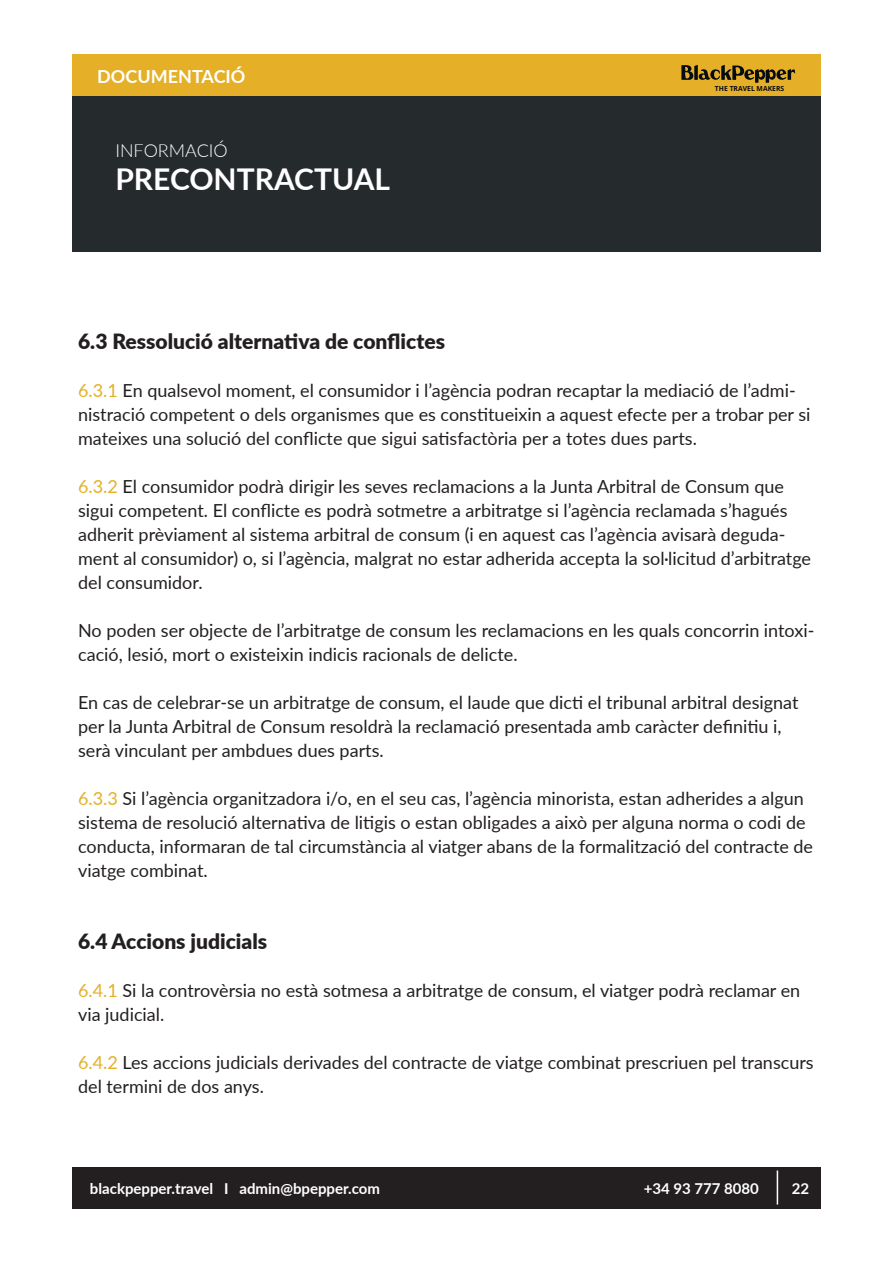
<style>
.page{position:relative;width:893px;height:1263px;background:#fff}
.page>*{position:absolute;margin:0;border:0;box-sizing:border-box;transform-origin:0 0}
.t1{font:700 30px "Lato";color:#fff}
.t2{font:900 21px "Lato";color:#231f20}
.t3{font:18px/24px "Lato";color:#231f20}
.t4{font:700 18px "Lato";color:#fff}
.t5{font:300 18px "Lato";color:#fff}
.t6{font:700 15px "Lato";color:#fff}
.t7{font:700 7.05px "Open Sans";color:#070b14}
.s1{color:#e5b027}
</style>
<div class="page">
<div style="left:72px;top:1167px;width:748px;height:42px;background:#231f20"></div>
<div style="left:72px;top:96px;width:748px;height:156px;background:#252a2d"></div>
<div style="left:72px;top:54px;width:748px;height:42px;background:#e5b027"></div>
<hr style="left:777px;top:1170px;width:1px;height:34px;background:#fff">
<svg style="left:681px;top:65px;width:114px;height:18px"></svg>
<p class="t4" style="left:97px;top:63px;width:150px">DOCUMENTACIÓ</p>
<p class="t5" style="left:115px;top:138px;width:114px">INFORMACIÓ</p>
<h1 class="t1" style="left:115px;top:157px;width:276px">PRECONTRACTUAL</h1>
<p class="t7" style="left:715px;top:83px;width:71px">THE TRAVEL MAKERS</p>
<p class="t2" style="left:78px;top:325px;width:368px">6.3 Ressolució alternativa de conflictes</p>
<p class="t3" style="left:78px;top:377px;width:734px"><span class="s1">6.3.1</span> En qualsevol moment, el consumidor i l’agència podran recaptar la mediació de l’admi&shy;nistració competent o dels organismes que es constitueixin a aquest efecte per a trobar per si mateixes una solució del conflicte que sigui satisfactòria per a totes dues parts.</p>
<p class="t3" style="left:78px;top:473px;width:734px"><span class="s1">6.3.2</span> El consumidor podrà dirigir les seves reclamacions a la Junta Arbitral de Consum que sigui competent. El conflicte es podrà sotmetre a arbitratge si l’agència reclamada s’hagués adherit prèviament al sistema arbitral de consum (i en aquest cas l’agència avisarà deguda&shy;ment al consumidor) o, si l’agència, malgrat no estar adherida accepta la sol·licitud d’arbitratge del consumidor.</p>
<p class="t3" style="left:78px;top:617px;width:738px">No poden ser objecte de l’arbitratge de consum les reclamacions en les quals concorrin intoxi&shy;cació, lesió, mort o existeixin indicis racionals de delicte.</p>
<p class="t3" style="left:78px;top:689px;width:722px">En cas de celebrar-se un arbitratge de consum, el laude que dicti el tribunal arbitral designat per la Junta Arbitral de Consum resoldrà la reclamació presentada amb caràcter definitiu i, serà vinculant per ambdues dues parts.</p>
<p class="t3" style="left:78px;top:785px;width:736px"><span class="s1">6.3.3</span> Si l’agència organitzadora i/o, en el seu cas, l’agència minorista, estan adherides a algun sistema de resolució alternativa de litigis o estan obligades a això per alguna norma o codi de conducta, informaran de tal circumstància al viatger abans de la formalització del contracte de viatge combinat.</p>
<p class="t2" style="left:78px;top:925px;width:191px">6.4 Accions judicials</p>
<p class="t3" style="left:78px;top:977px;width:724px"><span class="s1">6.4.1</span> Si la controvèrsia no està sotmesa a arbitratge de consum, el viatger podrà reclamar en via judicial.</p>
<p class="t3" style="left:78px;top:1049px;width:737px"><span class="s1">6.4.2</span> Les accions judicials derivades del contracte de viatge combinat prescriuen pel transcurs del termini de dos anys.</p>
<p class="t6" style="left:90px;top:1177px;width:292px">blackpepper.travel I admin@bpepper.com</p>
<p class="t6" style="left:644px;top:1177px;width:117px">+34 93 777 8080</p>
<p class="t6" style="left:792px;top:1177px;width:19px">22</p>
</div>
